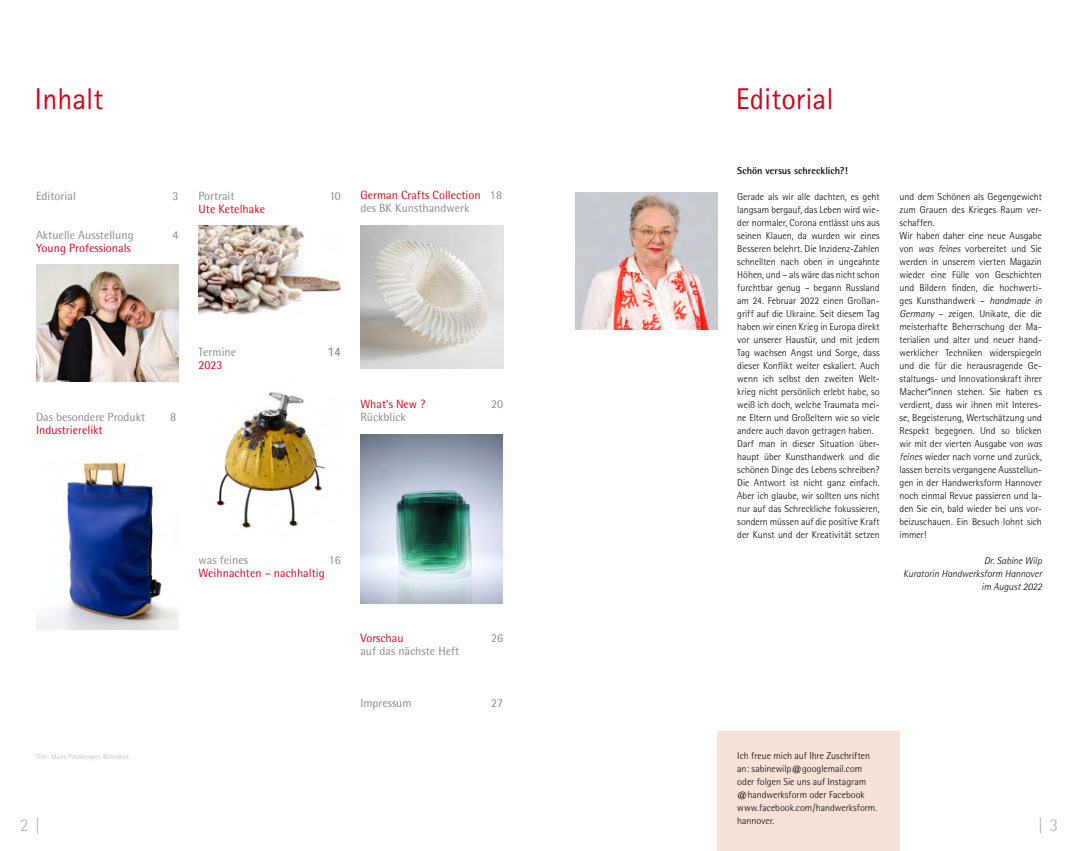
<style>
.page{position:relative;width:1078px;height:851px;background:#fff}
.page>*{position:absolute;margin:0;border:0;box-sizing:border-box;transform-origin:0 0}
.t1{font:30px "Rotis Sans Serif";color:#cd071e}
.t2{font:300 18px "Rotis Semi Sans";color:#b6b4b2}
.t3{font:12px/13px "Rotis Semi Sans";color:#cd071e}
.t4{font:12px "Rotis Semi Sans";color:#898a8c}
.t5{font:12px "Univers";color:#898a8c}
.t6{font:300 10px/13px "Rotis Semi Sans";color:#000}
.t7{font:italic 300 10px/13px "Rotis Semi Sans";letter-spacing:-.005em;color:#000;text-align:right}
.t8{font:700 10px "Rotis Semi Sans";letter-spacing:.005em;color:#000}
.t9{font:300 7px "Rotis Semi Sans";letter-spacing:.01em;color:#b6b4b2}
.s1{color:#898a8c}
.s2{font-style:italic}
</style>
<div class="page">
<div style="left:717px;top:731px;width:182px;height:119px;background:#f8e1d6"></div>
<img style="left:575px;top:193px;width:142px;height:137px">
<img style="left:36px;top:265px;width:142px;height:117px">
<img style="left:36px;top:462px;width:142px;height:167px">
<img style="left:198px;top:225px;width:142px;height:90px">
<img style="left:360px;top:434px;width:143px;height:169px">
<img style="left:216px;top:392px;width:109px;height:146px">
<img style="left:360px;top:226px;width:143px;height:143px">
<h1 class="t1" style="left:35px;top:81px;width:70px">Inhalt</h1>
<p class="t4" style="left:36px;top:189px;width:41px">Editorial</p>
<p class="t4" style="left:172px;top:189px;width:8px">3</p>
<p class="t4" style="left:36px;top:228px;width:99px">Aktuelle Ausstellung</p>
<p class="t4" style="left:172px;top:228px;width:8px">4</p>
<p class="t3" style="left:36px;top:241px;width:96px">Young Professionals</p>
<p class="t4" style="left:198px;top:188px;width:38px">Portrait</p>
<p class="t4" style="left:329px;top:188px;width:13px">10</p>
<p class="t3" style="left:198px;top:202px;width:68px">Ute Ketelhake</p>
<p class="t3" style="left:360px;top:189px;width:143px">German Crafts Collection <span class="s1">18 des BK Kunsthandwerk</span></p>
<p class="t4" style="left:36px;top:410px;width:111px">Das besondere Produkt</p>
<p class="t4" style="left:170px;top:410px;width:8px">8</p>
<p class="t3" style="left:36px;top:423px;width:68px">Industrierelikt</p>
<p class="t4" style="left:198px;top:344px;width:39px">Termine</p>
<p class="t5" style="left:327px;top:344px;width:15px">14</p>
<p class="t3" style="left:198px;top:358px;width:25px">2023</p>
<p class="t3" style="left:360px;top:397px;width:66px">What‘s New ?</p>
<p class="t4" style="left:491px;top:396px;width:14px">20</p>
<p class="t4" style="left:360px;top:409px;width:47px">Rückblick</p>
<p class="t4" style="left:198px;top:552px;width:51px">was feines</p>
<p class="t4" style="left:329px;top:552px;width:14px">16</p>
<p class="t3" style="left:198px;top:566px;width:128px">Weihnachten – nachhaltig</p>
<p class="t3" style="left:360px;top:631px;width:45px">Vorschau</p>
<p class="t4" style="left:491px;top:630px;width:14px">26</p>
<p class="t4" style="left:360px;top:643px;width:100px">auf das nächste Heft</p>
<p class="t4" style="left:360px;top:695px;width:53px">Impressum</p>
<p class="t4" style="left:491px;top:695px;width:14px">27</p>
<h1 class="t1" style="left:735px;top:81px;width:99px">Editorial</h1>
<p class="t8" style="left:737px;top:164px;width:112px">Schön versus schrecklich?!</p>
<p class="t6" style="left:737px;top:190px;width:144px">Gerade als wir alle dachten, es geht langsam bergauf, das Leben wird wie&shy;der normaler, Corona entlässt uns aus seinen Klauen, da wurden wir eines Besseren belehrt. Die Inzidenz-Zahlen schnellten nach oben in ungeahnte Höhen, und – als wäre das nicht schon furchtbar genug – begann Russland am 24. Februar 2022 einen Großan&shy;griff auf die Ukraine. Seit diesem Tag haben wir einen Krieg in Europa direkt vor unserer Haustür, und mit jedem Tag wachsen Angst und Sorge, dass dieser Konflikt weiter eskaliert. Auch wenn ich selbst den zweiten Welt&shy;krieg nicht persönlich erlebt habe, so weiß ich doch, welche Traumata mei&shy;ne Eltern und Großeltern wie so viele andere auch davon getragen haben.<br>Darf man in dieser Situation über&shy;haupt über Kunsthandwerk und die schönen Dinge des Lebens schreiben?<br>Die Antwort ist nicht ganz einfach.<br>Aber ich glaube, wir sollten uns nicht nur auf das Schreckliche fokussieren, sondern müssen auf die positive Kraft der Kunst und der Kreativität setzen</p>
<p class="t6" style="left:899px;top:190px;width:144px">und dem Schönen als Gegengewicht zum Grauen des Krieges Raum ver&shy;schaffen.<br>Wir haben daher eine neue Ausgabe von <span class="s2">was feines</span> vorbereitet und Sie werden in unserem vierten Magazin wieder eine Fülle von Geschichten und Bildern finden, die hochwerti&shy;ges Kunsthandwerk – <span class="s2">handmade in Germany</span> – zeigen. Unikate, die die meisterhafte Beherrschung der Ma&shy;terialien und alter und neuer hand&shy;werklicher Techniken widerspiegeln und die für die herausragende Ge&shy;staltungs- und Innovationskraft ihrer Macher*innen stehen. Sie haben es verdient, dass wir ihnen mit Interes&shy;se, Begeisterung, Wertschätzung und Respekt begegnen. Und so blicken wir mit der vierten Ausgabe von <span class="s2">was feines</span> wieder nach vorne und zurück, lassen bereits vergangene Ausstellun&shy;gen in der Handwerksform Hannover noch einmal Revue passieren und la&shy;den Sie ein, bald wieder bei uns vor&shy;beizuschauen. Ein Besuch lohnt sich immer!</p>
<p class="t7" style="left:903px;top:554px;width:140px">Dr. Sabine Wilp<br>Kuratorin Handwerksform Hannover im August 2022</p>
<p class="t6" style="left:737px;top:749px;width:141px">Ich freue mich auf Ihre Zuschriften an: sabinewilp@googlemail.com oder folgen Sie uns auf Instagram @handwerksform oder Facebook www.facebook.com/handwerksform. hannover.</p>
<p class="t9" style="left:36px;top:752px;width:95px">Titel: Maria Pohlkemper, Billerbeck</p>
<h2 class="t2" style="left:20px;top:814px;width:21px">2 |</h2>
<h2 class="t2" style="left:1038px;top:814px;width:21px">| 3</h2>
</div>
